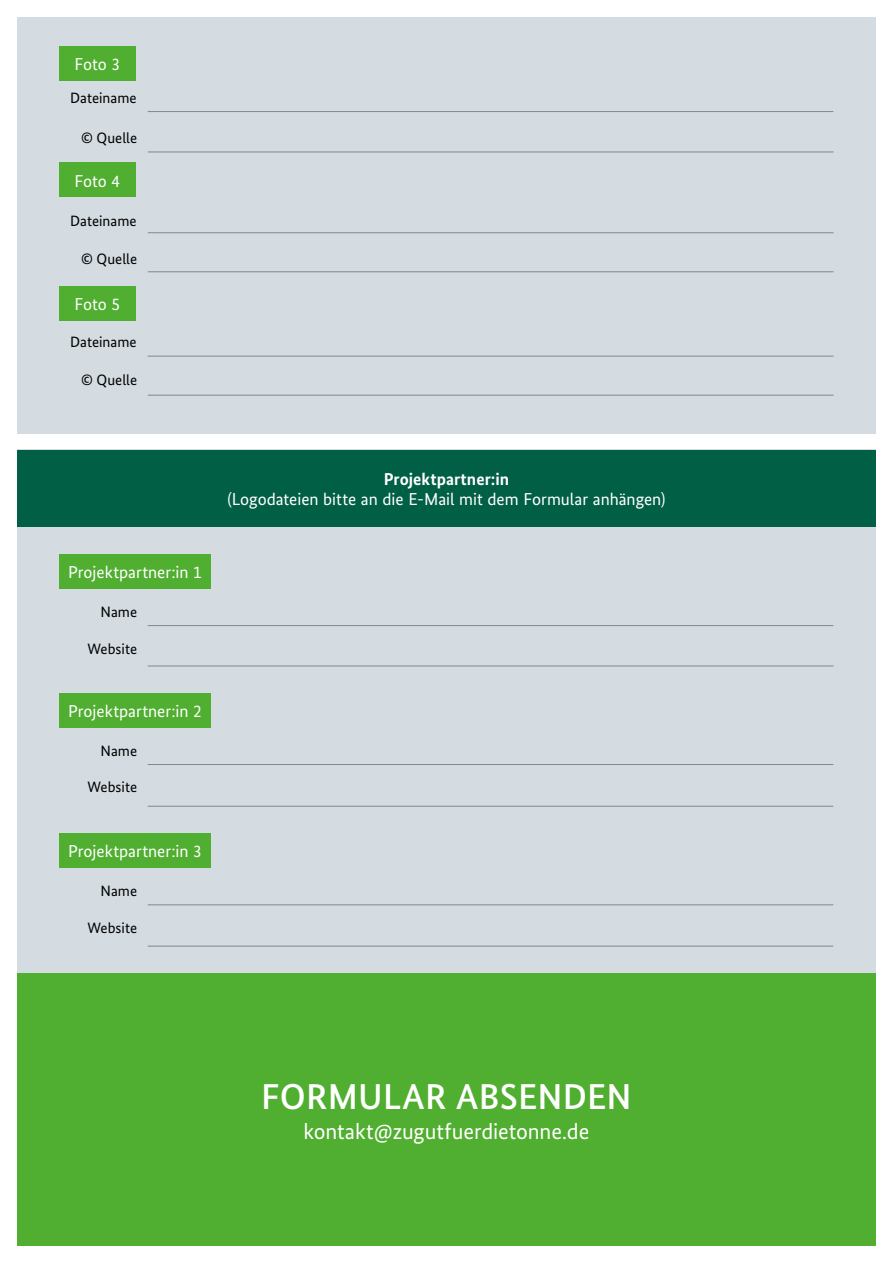
<style>
.page{position:relative;width:893px;height:1263px;background:#fff}
.page>*{position:absolute;margin:0;border:0;box-sizing:border-box;transform-origin:0 0}
.t1{font:500 36px "Bundes Sans";letter-spacing:.005em;color:#fff}
.t2{font:22.5px "Bundes Sans";letter-spacing:-.005em;color:#fff}
.t3{font:17.25px "Bundes Sans";color:#fff}
.t4{font:700 17.25px "Bundes Sans";color:#fff}
.t5{font:15px "Bundes Sans";color:#000}
</style>
<div class="page">
<div style="left:17px;top:449px;width:859px;height:797px;background:#d4dce1"></div>
<div style="left:17px;top:17px;width:859px;height:417px;background:#d4dce1"></div>
<div style="left:17px;top:450px;width:859px;height:76px;background:#005f45"></div>
<div style="left:59px;top:46px;width:77px;height:34px;background:#50ae30"></div>
<div style="left:59px;top:554px;width:152px;height:34px;background:#50ae30"></div>
<div style="left:59px;top:693px;width:152px;height:34px;background:#50ae30"></div>
<div style="left:59px;top:833px;width:152px;height:34px;background:#50ae30"></div>
<div style="left:59px;top:163px;width:77px;height:34px;background:#50ae30"></div>
<div style="left:59px;top:286px;width:77px;height:34px;background:#50ae30"></div>
<div style="left:17px;top:974px;width:859px;height:272px;background:#50ae30"></div>
<hr style="left:148px;top:111px;width:685px;height:1px;background:#878786">
<hr style="left:148px;top:152px;width:686px;height:1px;background:#878786">
<hr style="left:148px;top:232px;width:686px;height:1px;background:#878786">
<hr style="left:148px;top:271px;width:686px;height:1px;background:#878786">
<hr style="left:148px;top:356px;width:686px;height:1px;background:#878786">
<hr style="left:148px;top:395px;width:686px;height:1px;background:#878786">
<hr style="left:148px;top:625px;width:685px;height:1px;background:#878786">
<hr style="left:148px;top:666px;width:686px;height:1px;background:#878786">
<hr style="left:148px;top:764px;width:685px;height:1px;background:#878786">
<hr style="left:148px;top:806px;width:685px;height:1px;background:#878786">
<hr style="left:148px;top:904px;width:685px;height:1px;background:#878786">
<hr style="left:148px;top:946px;width:685px;height:1px;background:#878786">
<h3 class="t3" style="left:74px;top:53px;width:47px">Foto 3</h3>
<p class="t5" style="left:70px;top:89px;width:68px">Dateiname</p>
<p class="t5" style="left:81px;top:128px;width:57px">© Quelle</p>
<h3 class="t3" style="left:74px;top:170px;width:47px">Foto 4</h3>
<p class="t5" style="left:70px;top:211px;width:68px">Dateiname</p>
<p class="t5" style="left:81px;top:250px;width:57px">© Quelle</p>
<h3 class="t3" style="left:74px;top:294px;width:47px">Foto 5</h3>
<p class="t5" style="left:70px;top:333px;width:68px">Dateiname</p>
<p class="t5" style="left:81px;top:371px;width:57px">© Quelle</p>
<h3 class="t3" style="left:68px;top:561px;width:135px">Projektpartner:in 1</h3>
<p class="t5" style="left:101px;top:603px;width:38px">Name</p>
<p class="t5" style="left:87px;top:639px;width:51px">Website</p>
<h3 class="t3" style="left:68px;top:700px;width:135px">Projektpartner:in 2</h3>
<p class="t5" style="left:101px;top:742px;width:38px">Name</p>
<p class="t5" style="left:87px;top:778px;width:51px">Website</p>
<h3 class="t3" style="left:68px;top:841px;width:135px">Projektpartner:in 3</h3>
<p class="t5" style="left:101px;top:882px;width:38px">Name</p>
<p class="t5" style="left:87px;top:918px;width:51px">Website</p>
<h2 class="t4" style="left:384px;top:469px;width:127px">Projektpartner:in</h2>
<p class="t3" style="left:227px;top:488px;width:440px">(Logodateien bitte an die E-Mail mit dem Formular anhängen)</p>
<p class="t1" style="left:261px;top:1076px;width:372px">FORMULAR ABSENDEN</p>
<p class="t2" style="left:304px;top:1117px;width:287px">kontakt@zugutfuerdietonne.de</p>
</div>
